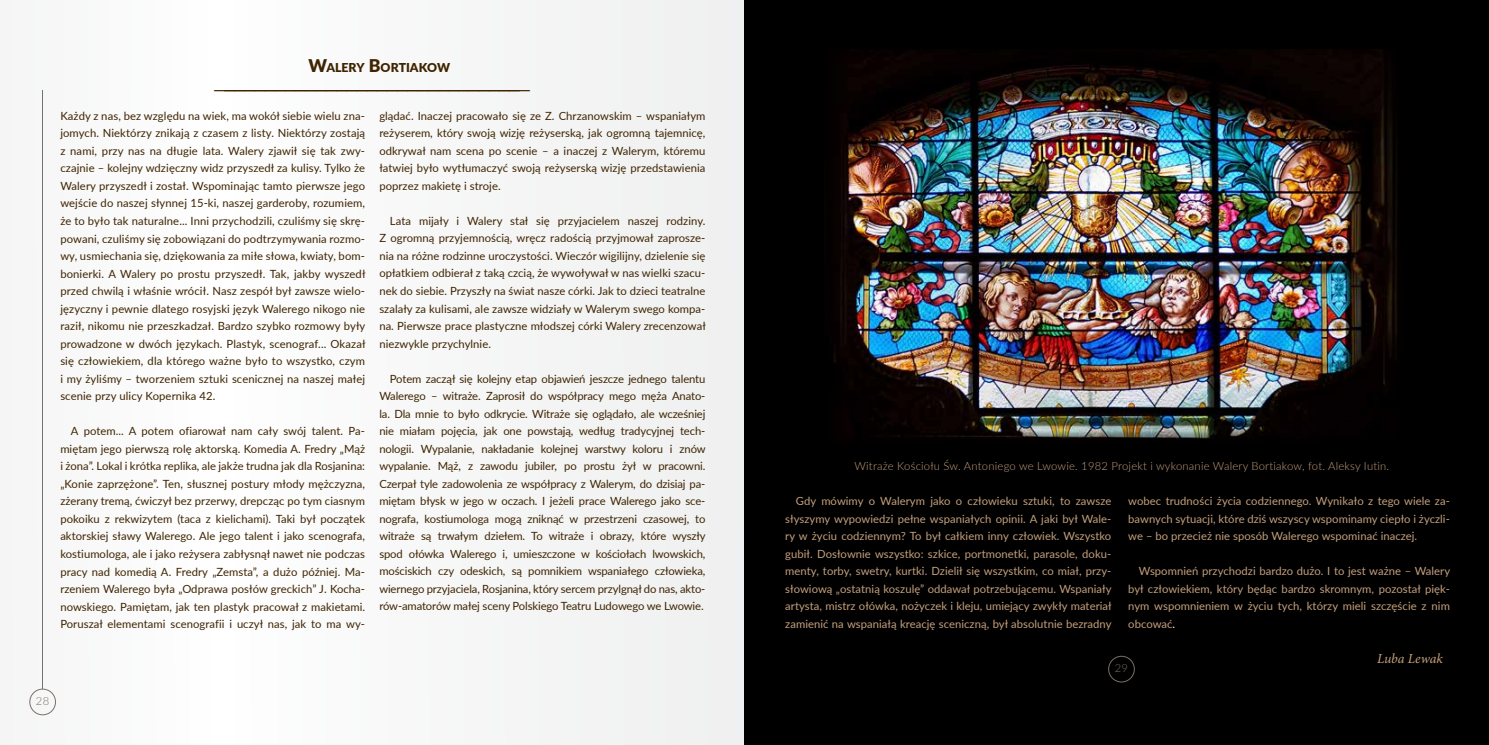
<style>
.page{position:relative;width:1489px;height:745px;background:#fff}
.page>*{position:absolute;margin:0;border:0;box-sizing:border-box;transform-origin:0 0}
.t1{font:300 37.5px "Lato";color:#3e2400}
.t2{font:italic 13.75px "Minion Pro";letter-spacing:-.005em;color:#c7a27e}
.t3{font:900 12.25px "Lato";letter-spacing:-.005em;color:#3e2400}
.t4{font:11.25px/17.5px "Lato";letter-spacing:.005em;color:#3e2400;text-align:justify}
.t5{font:11.25px/17.5px "Lato";letter-spacing:.005em;color:#c4a07d;text-align:justify}
.t6{font:300 11.25px "Lato";letter-spacing:.02em;color:#c4a07e}
.t7{font:300 11.25px "Lato";color:#7a7069}
.s1{font-size:17.5px}
.s2{color:#fff}
</style>
<div class="page">
<div style="left:0;top:0;width:755px;height:744px;background:#f7f7f8"></div>
<hr style="left:42px;top:81px;width:1px;height:607px;background:#7a7069">
<div style="left:30px;top:688px;width:26px;height:26px;border:1px solid #7a7069;border-radius:50%"></div>
<div style="left:0;top:0;width:755px;height:89px;background:#f7f7f8"></div>
<div style="left:744px;top:0;width:744px;height:744px;background:#000"></div>
<div style="left:1108px;top:655px;width:26px;height:26px;border:1px solid #7a7069;border-radius:50%"></div>
<img style="left:833px;top:50px;width:564px;height:389px">
<p class="t3" style="left:308px;top:58px;width:143px"><span class="s1">W</span>ALERY <span class="s1">B</span>ORTIAKOW</p>
<p class="t4" style="left:379px;top:106px;width:327px">glądać. Inaczej pracowało się ze Z. Chrzanowskim – wspaniałym reżyserem, który swoją wizję reżyserską, jak ogromną tajemnicę, odkrywał nam scena po scenie – a inaczej z Walerym, któremu łatwiej było wytłumaczyć swoją reżyserską wizję przedstawienia poprzez makietę i stroje.</p>
<p class="t4" style="left:379px;top:211px;width:328px;text-indent:11px">Lata mijały i Walery stał się przyjacielem naszej rodziny.<br>Z ogromną przyjemnością, wręcz radością przyjmował zaprosze&shy;nia na różne rodzinne uroczystości. Wieczór wigilijny, dzielenie się opłatkiem odbierał z taką czcią, że wywoływał w nas wielki szacu&shy;nek do siebie. Przyszły na świat nasze córki. Jak to dzieci teatralne szalały za kulisami, ale zawsze widziały w Walerym swego kompa&shy;na. Pierwsze prace plastyczne młodszej córki Walery zrecenzował niezwykle przychylnie.</p>
<p class="t4" style="left:379px;top:369px;width:328px;text-indent:11px">Potem zaczął się kolejny etap objawień jeszcze jednego talentu Walerego – witraże. Zaprosił do współpracy mego męża Anato&shy;la. Dla mnie to było odkrycie. Witraże się oglądało, ale wcześniej nie miałam pojęcia, jak one powstają, według tradycyjnej tech&shy;nologii. Wypalanie, nakładanie kolejnej warstwy koloru i znów wypalanie. Mąż, z zawodu jubiler, po prostu żył w pracowni.<br>Czerpał tyle zadowolenia ze współpracy z Walerym, do dzisiaj pa&shy;miętam błysk w jego w oczach. I jeżeli prace Walerego jako sce&shy;nografa, kostiumologa mogą zniknąć w przestrzeni czasowej, to witraże są trwałym dziełem. To witraże i obrazy, które wyszły spod ołówka Walerego i, umieszczone w kościołach lwowskich, mościskich czy odeskich, są pomnikiem wspaniałego człowieka, wiernego przyjaciela, Rosjanina, który sercem przylgnął do nas, akto&shy;rów-amatorów małej sceny Polskiego Teatru Ludowego we Lwowie.</p>
<h1 class="t1" style="left:225px;top:80px;width:317px">̅̅̅̅̅̅̅̅̅̅̅̅̅̅̅̅̅̅̅̅̅̅̅̅̅̅̅̅̅̅</h1>
<p class="t4" style="left:60px;top:106px;width:306px">Każdy z nas, bez względu na wiek, ma wokół siebie wielu zna&shy;jomych. Niektórzy znikają z czasem z listy. Niektórzy zostają z nami, przy nas na długie lata. Walery zjawił się tak zwy&shy;czajnie – kolejny wdzięczny widz przyszedł za kulisy. Tylko że Walery przyszedł i został. Wspominając tamto pierwsze jego wejście do naszej słynnej 15-ki, naszej garderoby, rozumiem, że to było tak naturalne... Inni przychodzili, czuliśmy się skrę&shy;powani, czuliśmy się zobowiązani do podtrzymywania rozmo&shy;wy, usmiechania się, dziękowania za miłe słowa, kwiaty, bom&shy;bonierki. A Walery po prostu przyszedł. Tak, jakby wyszedł przed chwilą i właśnie wrócił. Nasz zespół był zawsze wielo&shy;języczny i pewnie dlatego rosyjski język Walerego nikogo nie raził, nikomu nie przeszkadzał. Bardzo szybko rozmowy były prowadzone w dwóch językach. Plastyk, scenograf... Okazał się człowiekiem, dla którego ważne było to wszystko, czym i my żyliśmy – tworzeniem sztuki scenicznej na naszej małej scenie przy ulicy Kopernika 42.</p>
<p class="t4" style="left:60px;top:421px;width:306px;text-indent:11px">A potem... A potem ofiarował nam cały swój talent. Pa&shy;miętam jego pierwszą rolę aktorską. Komedia A. Fredry „Mąż i żona”. Lokal i krótka replika, ale jakże trudna jak dla Rosjanina: „Konie zaprzężone”. Ten, słusznej postury młody mężczyzna, zżerany tremą, ćwiczył bez przerwy, drepcząc po tym ciasnym pokoiku z rekwizytem (taca z kielichami). Taki był początek aktorskiej sławy Walerego. Ale jego talent i jako scenografa, kostiumologa, ale i jako reżysera zabłysnął nawet nie podczas pracy nad komedią A. Fredry „Zemsta”, a dużo później. Ma&shy;rzeniem Walerego była „Odprawa posłów greckich” J. Kocha&shy;nowskiego. Pamiętam, jak ten plastyk pracował z makietami.<br>Poruszał elementami scenografii i uczył nas, jak to ma wy-</p>
<p class="t7" style="left:36px;top:692px;width:15px">28</p>
<p class="t6" style="left:854px;top:458px;width:536px">Witraże Kościołu Św. Antoniego we Lwowie. 1982 Projekt i wykonanie Walery Bortiakow, fot. Aleksy Iutin.</p>
<p class="t5" style="left:785px;top:491px;width:328px;text-indent:11px">Gdy mówimy o Walerym jako o człowieku sztuki, to zawsze słyszymy wypowiedzi pełne wspaniałych opinii. A jaki był Wale&shy;ry w życiu codziennym? To był całkiem inny człowiek. Wszystko gubił. Dosłownie wszystko: szkice, portmonetki, parasole, doku&shy;menty, torby, swetry, kurtki. Dzielił się wszystkim, co miał, przy&shy;słowiową „ostatnią koszulę” oddawał potrzebującemu. Wspaniały artysta, mistrz ołówka, nożyczek i kleju, umiejący zwykły materiał zamienić na wspaniałą kreację sceniczną, był absolutnie bezradny</p>
<p class="t5" style="left:1128px;top:491px;width:323px">wobec trudności życia codziennego. Wynikało z tego wiele za&shy;bawnych sytuacji, które dziś wszyscy wspominamy ciepło i życzli&shy;we – bo przecież nie sposób Walerego wspominać inaczej.</p>
<p class="t5" style="left:1128px;top:561px;width:323px;text-indent:11px">Wspomnień przychodzi bardzo dużo. I to jest ważne – Walery był człowiekiem, który będąc bardzo skromnym, pozostał pięk&shy;nym wspomnieniem w życiu tych, którzy mieli szczęście z nim obcować<span class="s2">.</span></p>
<p class="t2" style="left:1376px;top:648px;width:67px">Luba Lewak</p>
<p class="t7" style="left:1114px;top:659px;width:15px">29</p>
</div>
